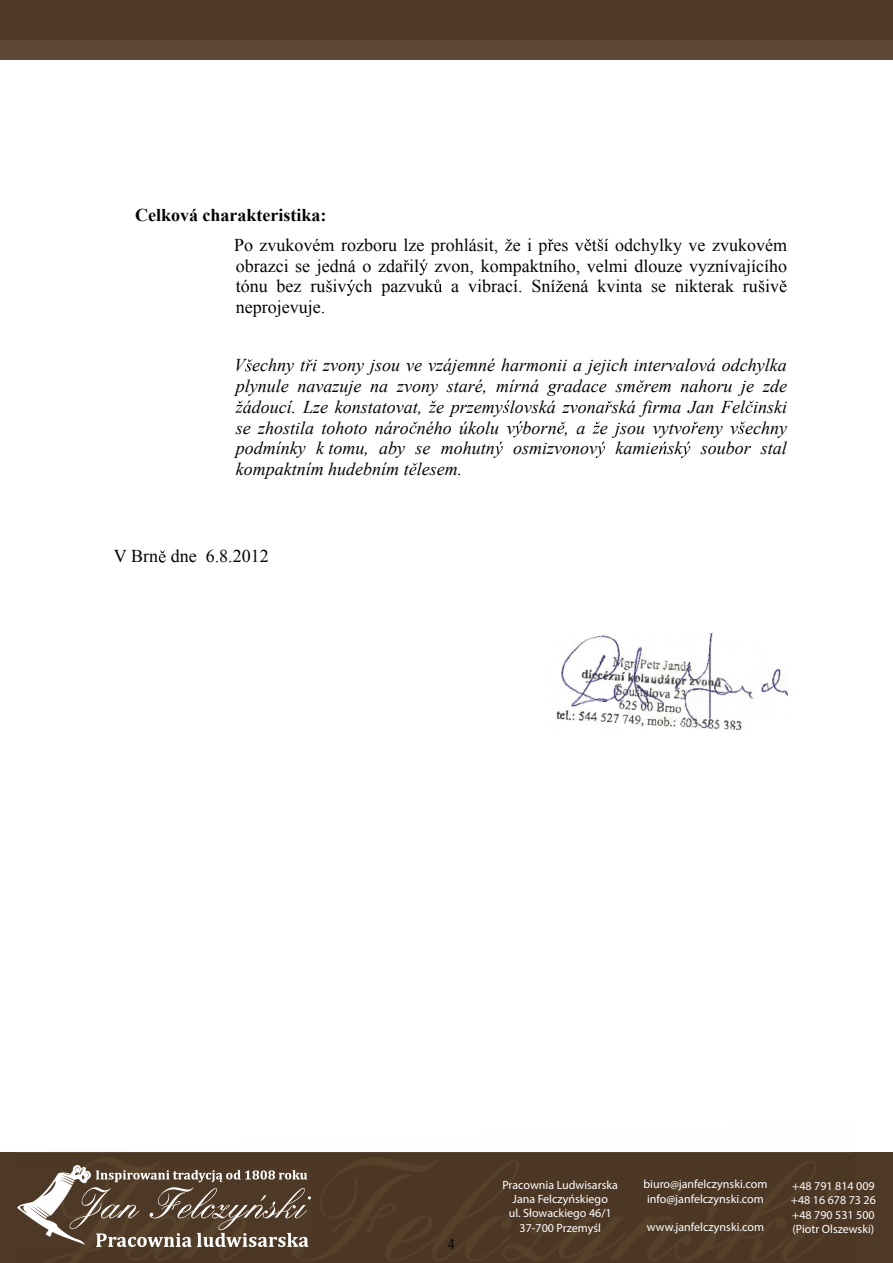
<style>
.page{position:relative;width:893px;height:1263px;background:#fff}
.page>*{position:absolute;margin:0;border:0;box-sizing:border-box;transform-origin:0 0}
.t1{font:italic 18px "Times New Roman";color:#050504}
.t2{font:18px/20.7px "Times New Roman";color:#050504}
.t3{font:700 18px "Times New Roman";color:#050504}
.t4{font:14.7px "Times New Roman";color:#050504}
.t5{font:12px/14.4px "Myriad Pro";color:#fff;text-align:center}
</style>
<div class="page">
<div style="left:0;top:0;width:893px;height:40px;background:#4e3926"></div>
<div style="left:0;top:1152px;width:893px;height:111px;background:#4e3926"></div>
<img style="left:14px;top:1152px;width:838px;height:95px">
<img style="left:17px;top:1166px;width:293px;height:80px">
<div style="left:0;top:40px;width:893px;height:20px;background:#5f4735"></div>
<svg style="left:505px;top:238px;width:7px;height:13px"></svg>
<svg style="left:548px;top:238px;width:6px;height:13px"></svg>
<svg style="left:584px;top:238px;width:7px;height:13px"></svg>
<svg style="left:598px;top:238px;width:5px;height:13px"></svg>
<svg style="left:403px;top:259px;width:6px;height:12px"></svg>
<svg style="left:326px;top:280px;width:6px;height:12px"></svg>
<svg style="left:347px;top:280px;width:8px;height:16px"></svg>
<svg style="left:419px;top:259px;width:23px;height:33px"></svg>
<svg style="left:556px;top:280px;width:7px;height:12px"></svg>
<svg style="left:759px;top:280px;width:5px;height:12px"></svg>
<svg style="left:780px;top:280px;width:6px;height:12px"></svg>
<svg style="left:245px;top:359px;width:8px;height:12px"></svg>
<svg style="left:306px;top:359px;width:7px;height:12px"></svg>
<svg style="left:636px;top:380px;width:9px;height:12px"></svg>
<svg style="left:235px;top:400px;width:8px;height:13px"></svg>
<svg style="left:429px;top:400px;width:7px;height:13px"></svg>
<svg style="left:503px;top:400px;width:7px;height:13px"></svg>
<svg style="left:605px;top:400px;width:7px;height:13px"></svg>
<svg style="left:745px;top:400px;width:9px;height:13px"></svg>
<svg style="left:409px;top:421px;width:9px;height:13px"></svg>
<svg style="left:513px;top:421px;width:10px;height:16px"></svg>
<svg style="left:557px;top:421px;width:9px;height:13px"></svg>
<svg style="left:592px;top:421px;width:8px;height:12px"></svg>
<svg style="left:691px;top:421px;width:7px;height:12px"></svg>
<svg style="left:738px;top:421px;width:7px;height:13px"></svg>
<svg style="left:493px;top:442px;width:10px;height:16px"></svg>
<svg style="left:596px;top:442px;width:9px;height:16px"></svg>
<svg style="left:659px;top:442px;width:8px;height:12px"></svg>
<svg style="left:681px;top:442px;width:9px;height:16px"></svg>
<svg style="left:409px;top:463px;width:9px;height:12px"></svg>
<svg style="left:159px;top:550px;width:7px;height:13px"></svg>
<img style="left:556px;top:633px;width:231px;height:97px">
<p class="t3" style="left:135px;top:203px;width:193px">Celková charakteristika:</p>
<p class="t2" style="left:234px;top:234px;width:554px">Po zvukovém rozboru lze prohlásit, e i p es v t í odchylky ve zvukovém obrazci se jedná o zda il zvon, kompaktního, velmi dlouze vyznívajícího tónu bez ru iv ch pazvuk a vibrací. Sní ená kvinta se nikterak ru iv neprojevuje.</p>
<p class="t1" style="left:234px;top:353px;width:554px">V echny t i zvony jsou ve vzájemné harmonii a jejich intervalová odchylka</p>
<p class="t1" style="left:236px;top:374px;width:553px">plynule navazuje na zvony staré, mírná gradace sm rem nahoru je zde</p>
<p class="t1" style="left:243px;top:394px;width:546px">ádoucí. Lze konstatovat, e przemy lovská zvona ská firma Jan Fel inski</p>
<p class="t1" style="left:236px;top:415px;width:553px">se zhostila tohoto náro ného úkolu v born , a e jsou vytvo eny v echny</p>
<p class="t1" style="left:236px;top:436px;width:553px">podmínky k tomu, aby se mohutn osmizvonov kamie sk soubor stal</p>
<p class="t1" style="left:236px;top:456px;width:228px">kompaktním hudebním t lesem.</p>
<p class="t2" style="left:114px;top:546px;width:156px">V Brn dne 6.8.2012</p>
<p class="t4" style="left:447px;top:1234px;width:9px">4</p>
<p class="t5" style="left:502px;top:1177px;width:117px">Pracownia Ludwisarska<br>Jana Felczyńskiego<br>ul. Słowackiego 46/1<br>37-700 Przemyśl</p>
<p class="t5" style="left:643px;top:1177px;width:125px">biuro@janfelczynski.com info@janfelczynski.com</p>
<p class="t5" style="left:647px;top:1220px;width:119px">www.janfelczynski.com</p>
<p class="t5" style="left:791px;top:1178px;width:87px;text-align:justify">+48 791 814 009 +48 16 678 73 26 +48 790 531 500 (Piotr Olszewski)</p>
</div>
